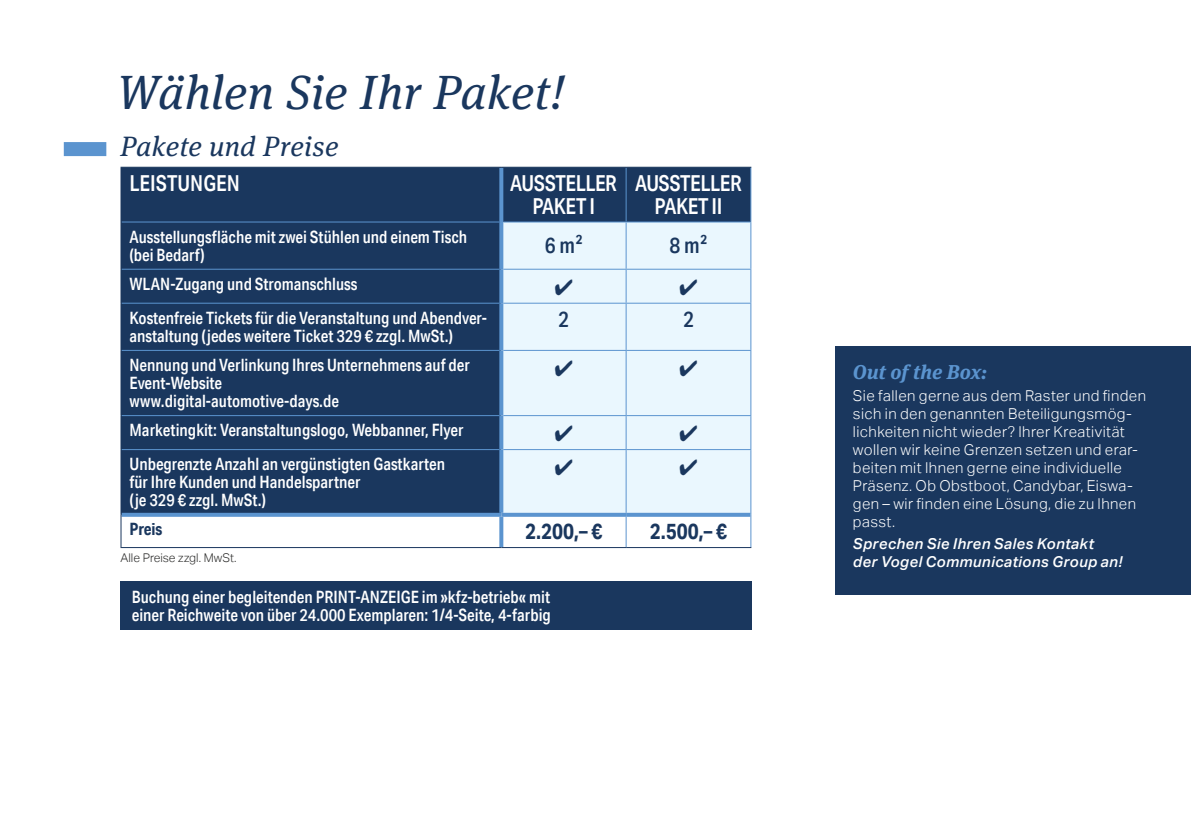
<style>
.page{position:relative;width:1191px;height:840px;background:#fff}
.page>*{position:absolute;margin:0;border:0;box-sizing:border-box;transform-origin:0 0}
.t1{font:italic 48px "Meta Serif OT";letter-spacing:.01em;color:#1a375e}
.t2{font:italic 28px "Meta Serif OT";letter-spacing:.015em;color:#1a375e}
.t3{font:500 22px/22px "Aktiv Grotesk Cd";letter-spacing:-.02em;color:#fff;text-align:center}
.t4{font:700 22px "Aktiv Grotesk Cd";color:#1a375e}
.t5{font:500 22px "Aktiv Grotesk Cd";color:#fff}
.t6{font:500 22px "Aktiv Grotesk Cd";color:#1a375e}
.t7{font:22px "MS Gothic";color:#1a375e}
.t8{font:italic 700 20px "Meta Serif OT";letter-spacing:.005em;color:#5b94cf}
.t9{font:500 17px/18px "Aktiv Grotesk Cd";color:#fff}
.t10{font:700 17px "Aktiv Grotesk Cd";color:#1a375e}
.t11{font:300 15px/18px "Aktiv Grotesk";letter-spacing:.025em;color:#fff}
.t12{font:italic 500 15px/18px "Aktiv Grotesk";letter-spacing:.025em;color:#fff}
.t13{font:300 12px "Aktiv Grotesk";color:#2b2b2a}
</style>
<div class="page">
<div style="left:836px;top:346px;width:355px;height:248px;background:#1a375e"></div>
<div style="left:121px;top:168px;width:629px;height:344px;background:#1a375e"></div>
<div style="left:503px;top:222px;width:247px;height:290px;background:#eaf7fe"></div>
<hr style="left:625px;top:168px;width:1px;height:53px;background:#5b94cf">
<hr style="left:750px;top:168px;width:1px;height:53px;background:#5b94cf">
<hr style="left:121px;top:221px;width:378px;height:1px;background:#5b94cf">
<hr style="left:503px;top:221px;width:123px;height:1px;background:#5b94cf">
<hr style="left:626px;top:221px;width:125px;height:1px;background:#5b94cf">
<hr style="left:625px;top:222px;width:1px;height:46px;background:#5b94cf">
<hr style="left:750px;top:222px;width:1px;height:46px;background:#5b94cf">
<hr style="left:121px;top:268px;width:378px;height:1px;background:#5b94cf">
<hr style="left:503px;top:268px;width:123px;height:1px;background:#5b94cf">
<hr style="left:626px;top:268px;width:125px;height:1px;background:#5b94cf">
<hr style="left:625px;top:269px;width:1px;height:33px;background:#5b94cf">
<hr style="left:750px;top:269px;width:1px;height:33px;background:#5b94cf">
<hr style="left:121px;top:302px;width:378px;height:1px;background:#5b94cf">
<hr style="left:503px;top:302px;width:123px;height:1px;background:#5b94cf">
<hr style="left:626px;top:302px;width:125px;height:1px;background:#5b94cf">
<hr style="left:625px;top:303px;width:1px;height:47px;background:#5b94cf">
<hr style="left:750px;top:303px;width:1px;height:47px;background:#5b94cf">
<hr style="left:121px;top:350px;width:378px;height:1px;background:#5b94cf">
<hr style="left:503px;top:350px;width:123px;height:1px;background:#5b94cf">
<hr style="left:626px;top:350px;width:125px;height:1px;background:#5b94cf">
<hr style="left:625px;top:351px;width:1px;height:64px;background:#5b94cf">
<hr style="left:750px;top:351px;width:1px;height:64px;background:#5b94cf">
<hr style="left:121px;top:415px;width:378px;height:1px;background:#5b94cf">
<hr style="left:503px;top:415px;width:123px;height:1px;background:#5b94cf">
<hr style="left:626px;top:415px;width:125px;height:1px;background:#5b94cf">
<hr style="left:625px;top:416px;width:1px;height:33px;background:#5b94cf">
<hr style="left:750px;top:416px;width:1px;height:33px;background:#5b94cf">
<hr style="left:121px;top:449px;width:378px;height:1px;background:#5b94cf">
<hr style="left:503px;top:449px;width:123px;height:1px;background:#5b94cf">
<hr style="left:626px;top:449px;width:125px;height:1px;background:#5b94cf">
<hr style="left:625px;top:450px;width:1px;height:62px;background:#5b94cf">
<hr style="left:750px;top:450px;width:1px;height:64px;background:#5b94cf">
<hr style="left:625px;top:516px;width:1px;height:30px;background:#5b94cf">
<hr style="left:750px;top:514px;width:1px;height:32px;background:#5b94cf">
<svg style="left:121px;top:512px;width:380px;height:4px;background:#4d80b7"></svg>
<svg style="left:501px;top:512px;width:125px;height:4px"></svg>
<svg style="left:626px;top:512px;width:124px;height:4px"></svg>
<svg style="left:499px;top:168px;width:4px;height:54px"></svg>
<svg style="left:499px;top:222px;width:4px;height:47px"></svg>
<svg style="left:499px;top:269px;width:4px;height:34px"></svg>
<svg style="left:499px;top:303px;width:4px;height:47px"></svg>
<svg style="left:499px;top:350px;width:4px;height:65px"></svg>
<svg style="left:499px;top:415px;width:4px;height:34px"></svg>
<svg style="left:499px;top:449px;width:4px;height:63px"></svg>
<svg style="left:499px;top:516px;width:4px;height:30px"></svg>
<hr style="left:120px;top:167px;width:381px;height:1px;background:#1a375e">
<hr style="left:120px;top:168px;width:1px;height:54px;background:#1a375e">
<hr style="left:501px;top:167px;width:125px;height:1px;background:#1a375e">
<hr style="left:626px;top:167px;width:125px;height:1px;background:#1a375e">
<hr style="left:120px;top:222px;width:1px;height:47px;background:#1a375e">
<hr style="left:120px;top:269px;width:1px;height:34px;background:#1a375e">
<hr style="left:120px;top:303px;width:1px;height:47px;background:#1a375e">
<hr style="left:120px;top:350px;width:1px;height:65px;background:#1a375e">
<hr style="left:120px;top:415px;width:1px;height:34px;background:#1a375e">
<hr style="left:120px;top:449px;width:1px;height:65px;background:#1a375e">
<hr style="left:120px;top:514px;width:1px;height:32px;background:#1a375e">
<hr style="left:120px;top:546px;width:381px;height:1px;background:#1a375e">
<hr style="left:501px;top:546px;width:125px;height:1px;background:#1a375e">
<hr style="left:626px;top:546px;width:125px;height:1px;background:#1a375e">
<div style="left:64px;top:142px;width:42px;height:14px;background:#5b94cf"></div>
<div style="left:120px;top:581px;width:631px;height:48px;background:#1a375e"></div>
<h1 class="t1" style="left:117px;top:62px;width:450px">Wählen Sie Ihr Paket!</h1>
<h2 class="t2" style="left:120px;top:128px;width:219px">Pakete und Preise</h2>
<p class="t5" style="left:129px;top:170px;width:112px">LEISTUNGEN</p>
<p class="t3" style="left:510px;top:172px;width:108px">AUSSTELLER<br>PAKET I</p>
<p class="t3" style="left:635px;top:172px;width:108px">AUSSTELLER<br>PAKET II</p>
<p class="t9" style="left:129px;top:227px;width:339px">Ausstellungsfläche mit zwei Stühlen und einem Tisch (bei Bedarf)</p>
<p class="t6" style="left:545px;top:232px;width:40px">6 m²</p>
<p class="t6" style="left:669px;top:232px;width:40px">8 m²</p>
<p class="t9" style="left:129px;top:274px;width:229px">WLAN-Zugang und Stromanschluss</p>
<p class="t7" style="left:553px;top:275px;width:23px">✔</p>
<p class="t7" style="left:677px;top:275px;width:23px">✔</p>
<p class="t9" style="left:129px;top:308px;width:359px">Kostenfreie Tickets für die Veranstaltung und Abendver&shy;anstaltung (jedes weitere Ticket 329 € zzgl. MwSt.)</p>
<p class="t6" style="left:558px;top:306px;width:12px">2</p>
<p class="t6" style="left:683px;top:306px;width:12px">2</p>
<p class="t9" style="left:129px;top:355px;width:342px">Nennung und Verlinkung Ihres Unternehmens auf der<br>Event-Website<br>www.digital-automotive-days.de</p>
<p class="t7" style="left:553px;top:357px;width:23px">✔</p>
<p class="t7" style="left:677px;top:357px;width:23px">✔</p>
<p class="t9" style="left:129px;top:421px;width:335px">Marketingkit: Veranstaltungslogo, Webbanner, Flyer</p>
<p class="t7" style="left:553px;top:422px;width:23px">✔</p>
<p class="t7" style="left:677px;top:422px;width:23px">✔</p>
<p class="t9" style="left:129px;top:455px;width:317px">Unbegrenzte Anzahl an vergünstigten Gastkarten für Ihre Kunden und Handelspartner<br>(je 329 € zzgl. MwSt.)</p>
<p class="t7" style="left:553px;top:456px;width:23px">✔</p>
<p class="t7" style="left:677px;top:456px;width:23px">✔</p>
<p class="t10" style="left:129px;top:518px;width:34px">Preis</p>
<p class="t4" style="left:525px;top:517px;width:79px">2.200,– €</p>
<p class="t4" style="left:650px;top:517px;width:79px">2.500,– €</p>
<p class="t13" style="left:120px;top:550px;width:118px">Alle Preise zzgl. MwSt.</p>
<p class="t9" style="left:132px;top:587px;width:420px">Buchung einer begleitenden PRINT-ANZEIGE im »kfz-betrieb« mit einer Reichweite von über 24.000 Exemplaren: 1/4-Seite, 4-farbig</p>
<p class="t8" style="left:853px;top:359px;width:136px">Out of the Box:</p>
<p class="t11" style="left:853px;top:386px;width:295px">Sie fallen gerne aus dem Raster und finden sich in den genannten Beteiligungsmög&shy;lichkeiten nicht wieder? Ihrer Kreativität wollen wir keine Grenzen setzen und erar&shy;beiten mit Ihnen gerne eine individuelle Präsenz. Ob Obstboot, Candybar, Eiswa&shy;gen – wir finden eine Lösung, die zu Ihnen passt.</p>
<p class="t12" style="left:853px;top:534px;width:271px">Sprechen Sie Ihren Sales Kontakt<br>der Vogel Communications Group an!</p>
</div>
